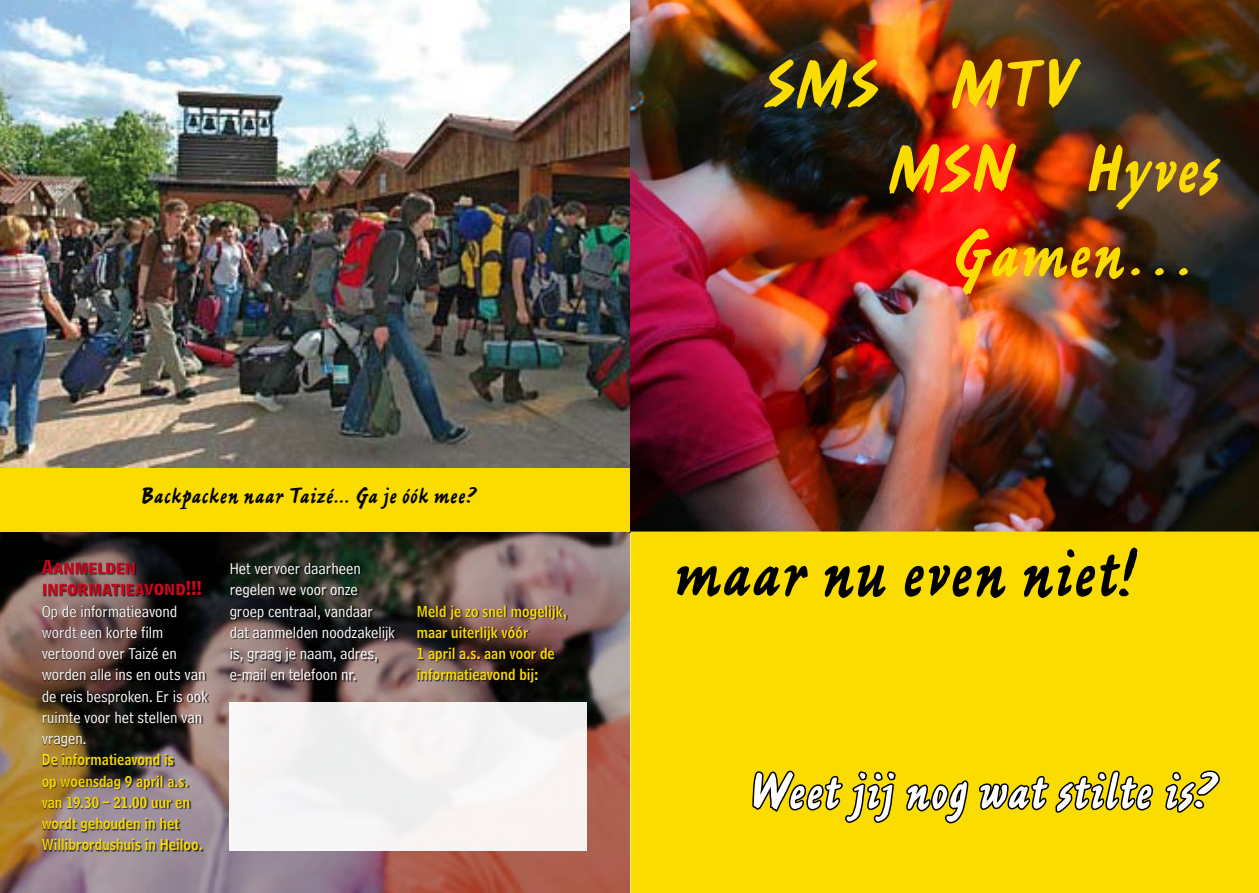
<style>
.page{position:relative;width:1259px;height:893px;background:#fff}
.page>*{position:absolute;margin:0;border:0;box-sizing:border-box;transform-origin:0 0}
.t1{font:72px "Ashley Script MT Std";letter-spacing:-.035em;color:#fadc00}
.t2{font:72px "Ashley Script MT Std";letter-spacing:-.01em;color:#000}
.t3{font:54px "Ashley Script MT Std";letter-spacing:-.01em;color:#fff}
.t4{font:24px "Ashley Script MT Std";color:#000}
.t5{font:16.5px/21.3px "Bell Centennial Std Address";color:#fff}
.t6{font:16.5px/21.3px "Bell Centennial Std Bd Listing";color:#cd071e}
.t7{font:15px/21.3px "Bell Centennial Std Name Num";letter-spacing:.005em;color:#fadc00;scale:.9 1}
</style>
<div class="page">
<img style="left:0;top:531px;width:630px;height:362px">
<img style="left:630px;top:0;width:629px;height:531px">
<div style="left:630px;top:531px;width:629px;height:362px;background:#fadc00"></div>
<svg style="left:751px;top:769px;width:146px;height:55px;background:#ac9700"></svg>
<svg style="left:904px;top:779px;width:66px;height:58px;background:#b39e00"></svg>
<svg style="left:976px;top:770px;width:178px;height:44px;background:#a28e00"></svg>
<svg style="left:1164px;top:768px;width:57px;height:46px;background:#aa9600"></svg>
<div style="left:0;top:468px;width:629px;height:63px;background:#fadc00"></div>
<img style="left:0;top:0;width:629px;height:468px">
<div style="left:42px;top:560px;width:190px;height:318px;background:#000;opacity:.75"></div>
<div style="left:230px;top:563px;width:188px;height:149px;background:#000;opacity:.75"></div>
<div style="left:418px;top:605px;width:177px;height:288px;background:#000;opacity:.75"></div>
<div style="left:230px;top:702px;width:357px;height:148px;background:#f7f4f3"></div>
<h3 class="t4" style="left:141px;top:481px;width:337px">Backpacken naar Taizé... Ga je óók mee?</h3>
<p class="t6" style="left:42px;top:557px;width:162px">Aanmelden informatieavond!!!</p>
<p class="t5" style="left:42px;top:600px;width:168px">Op de informatieavond wordt een korte film vertoond over Taizé en worden alle ins en outs van de reis besproken. Er is ook ruimte voor het stellen van vragen.</p>
<p class="t7" style="left:42px;top:749px;width:180px">De informatieavond is<br>op woensdag 9 april a.s. van 19.30 – 21.00 uur en wordt gehouden in het<br>Willibrordushuis in Heiloo.</p>
<p class="t5" style="left:230px;top:558px;width:167px">Het vervoer daarheen regelen we voor onze groep centraal, vandaar dat aanmelden noodzakelijk is, graag je naam, adres, e-mail en telefoon nr.</p>
<p class="t7" style="left:417px;top:600px;width:168px">Meld je zo snel mogelijk, maar uiterlijk vóór<br>1 april a.s. aan voor de informatieavond bij:</p>
<h1 class="t1" style="left:762px;top:43px;width:316px">SMS MTV</h1>
<h1 class="t1" style="left:884px;top:128px;width:336px">MSN Hyves</h1>
<h1 class="t1" style="left:951px;top:213px;width:244px">Gamen…</h1>
<h1 class="t2" style="left:672px;top:532px;width:465px">maar nu even niet!</h1>
<h2 class="t3" style="left:748px;top:760px;width:470px">Weet jij nog wat stilte is?</h2>
</div>
